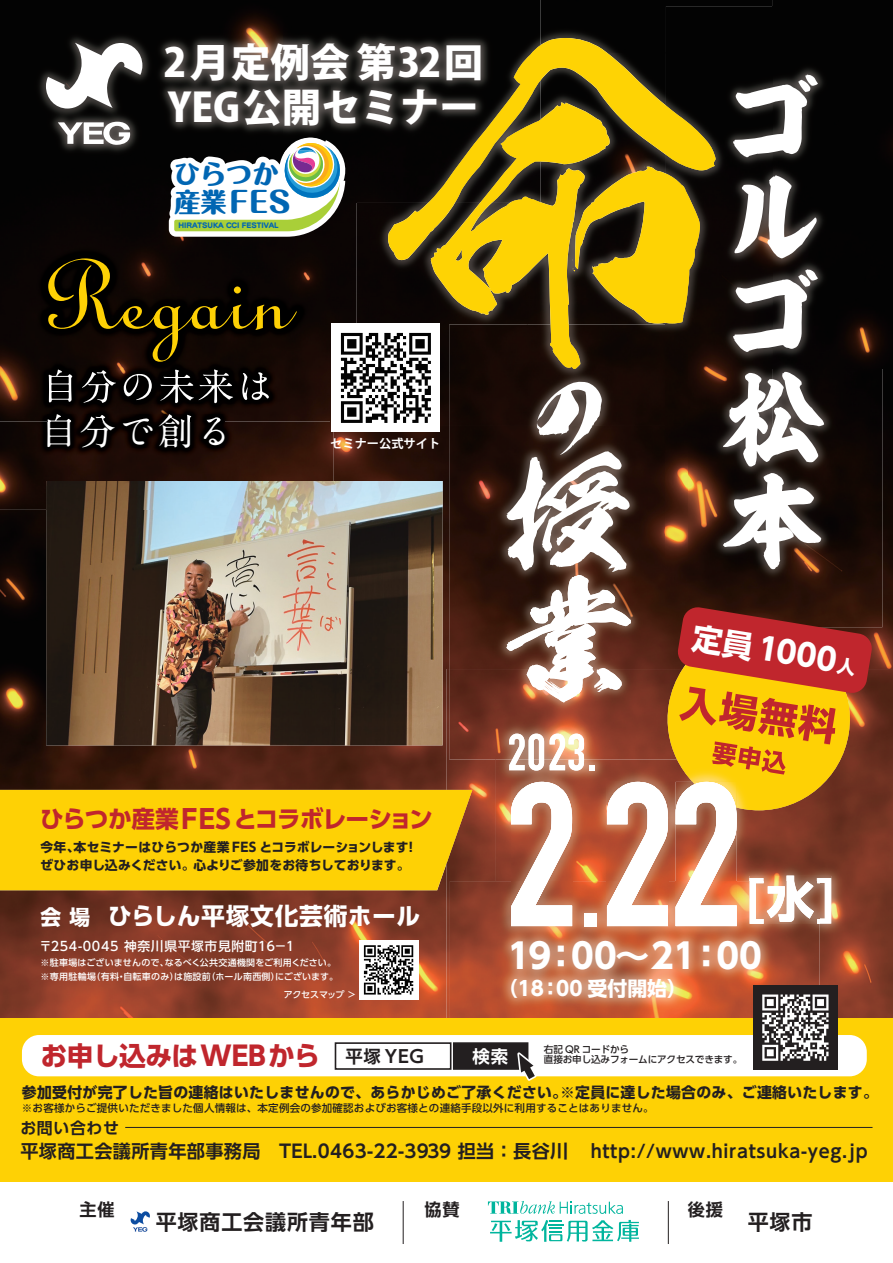
<style>
.page{position:relative;width:893px;height:1263px;background:#fff}
.page>*{position:absolute;margin:0;border:0;box-sizing:border-box;transform-origin:0 0}
.t1{font:700 200.85px "DIN Condensed";color:#fff}
.t2{font:102px/105px "Kso Gokubutokaisho";color:#fff}
.t3{font:700 51px "DIN Condensed";color:#fff}
.t4{font:700 48.45px "UD Shin Go Pro";color:#fff}
.t5{font:800 39.45px/45.3px "Koz Go Pr 6 N";color:#fff}
.t6{font:700 36.75px "A1 Mincho Std";letter-spacing:.06em;color:#fff}
.t7{font:700 34.35px "UD Shin Go Pro";color:#fff}
.t8{font:700 30.75px "UD Shin Go Pro";color:#fff}
.t9{font:800 28.8px "Maru Fo Pro";color:#0166b3}
.t10{font:700 26.7px "UD Shin Go Pro";letter-spacing:-.02em;color:#c0262d}
.t11{font:800 26.25px "Maru Fo Pro";color:#0166b3}
.t12{font:700 23.85px "UD Shin Go Pro";letter-spacing:.03em;color:#fff}
.t13{font:700 23.7px "UD Shin Go Pro";letter-spacing:-.045em;color:#c0262d}
.t14{font:700 21px "UD Shin Go Pro De";letter-spacing:.04em;color:#231f20}
.t15{font:700 20.7px "UD Shin Go Pro";color:#fff}
.t16{font:700 19.95px "UD Shin Go Pro";color:#fff}
.t17{font:700 18.15px "UD Shin Go Pro De";letter-spacing:.02em;color:#231f20}
.t18{font:700 17.85px "UD Shin Go Pro De";letter-spacing:.04em;color:#231f20}
.t19{font:700 17.4px "UD Shin Go Pro De";color:#231f20}
.t20{font:700 17.4px "UD Shin Go Pro De";color:#fff}
.t21{font:700 17.1px "UD Shin Go Pro De";color:#231f20}
.t22{font:700 15.9px "UD Shin Go Pro De";letter-spacing:.04em;color:#231f20}
.t23{font:700 14.85px "UD Shin Go Pro";letter-spacing:.02em;color:#231f20}
.t24{font:700 12.75px/18.3px "UD Shin Go Pro";letter-spacing:.005em;color:#231f20}
.t25{font:500 12.75px "UD Shin Go Pro";letter-spacing:.05em;color:#fff}
.t26{font:700 12.15px "Koz Go Pr 6 N";color:#fff}
.t27{font:500 10.5px "UD Shin Go Pro";letter-spacing:.02em;color:#231f20}
.t28{font:500 9.6px "UD Shin Go Pro";letter-spacing:-.02em;color:#231f20}
.t29{font:500 9px/14.5px "UD Shin Go Pro";letter-spacing:.02em;color:#fff}
.t30{font:500 9px "UD Shin Go Pro";letter-spacing:-.035em;color:#fff}
.t31{font:7.05px "Seurat Pro EB";color:#0166b3}
.s1{font-size:26.25px}
.s2{font-size:26.1px}
.s3{font-size:18.45px}
.s4{font-size:120.45px}
</style>
<div class="page">
<img style="left:0;top:0;width:893px;height:1018px">
<div style="left:541px;top:0;width:232px;height:38px;background:#030303"></div>
<div style="left:357px;top:202px;width:92px;height:171px;background:#0b0504"></div>
<img style="left:440px;top:373px;width:9px;height:53px">
<svg style="left:387px;top:38px;width:279px;height:331px;background:#947b0d"></svg>
<img style="left:449px;top:426px;width:57px;height:243px">
<img style="left:449px;top:324px;width:217px;height:102px">
<img style="left:549px;top:324px;width:31px;height:45px">
<svg style="left:506px;top:381px;width:125px;height:288px"></svg>
<img style="left:46px;top:481px;width:397px;height:264px">
<div style="left:0;top:1018px;width:893px;height:164px;background:#fed105"></div>
<div style="left:0;top:790px;width:446px;height:100px;background:#fed105"></div>
<svg style="left:131px;top:1211px;width:19px;height:21px"></svg>
<svg style="left:490px;top:1220px;width:149px;height:22px"></svg>
<svg style="left:488px;top:1201px;width:135px;height:13px"></svg>
<hr style="left:403px;top:1201px;width:1px;height:43px;background:#231f20">
<hr style="left:668px;top:1201px;width:1px;height:43px;background:#231f20">
<img style="left:0;top:0;width:331px;height:199px">
<img style="left:331px;top:0;width:210px;height:202px">
<img style="left:429px;top:45px;width:112px;height:157px">
<svg style="left:46px;top:43px;width:96px;height:66px"></svg>
<svg style="left:58px;top:122px;width:75px;height:23px"></svg>
<img style="left:737px;top:669px;width:156px;height:349px">
<img style="left:446px;top:669px;width:49px;height:349px">
<img style="left:495px;top:759px;width:181px;height:122px">
<img style="left:449px;top:669px;width:212px;height:90px">
<img style="left:527px;top:669px;width:95px;height:33px">
<img style="left:446px;top:790px;width:26px;height:74px">
<img style="left:511px;top:782px;width:61px;height:99px">
<img style="left:607px;top:782px;width:61px;height:99px">
<img style="left:676px;top:817px;width:61px;height:64px">
<img style="left:750px;top:876px;width:81px;height:48px">
<img style="left:450px;top:881px;width:370px;height:137px">
<img style="left:511px;top:881px;width:61px;height:45px">
<svg style="left:584px;top:914px;width:12px;height:12px"></svg>
<img style="left:607px;top:881px;width:61px;height:45px">
<img style="left:676px;top:881px;width:61px;height:45px">
<img style="left:750px;top:881px;width:70px;height:43px">
<hr style="left:125px;top:1127px;width:747px;height:1px;background:#231f20">
<div style="left:22px;top:1035px;width:845px;height:41px;background:#fff;border-radius:17px"></div>
<div style="left:335px;top:1042px;width:116px;height:28px;background:#fff;border:2px solid #231f20"></div>
<div style="left:453px;top:1042px;width:75px;height:28px;background:#231f20;border:2px solid #231f20"></div>
<svg style="left:517px;top:1052px;width:19px;height:29px"></svg>
<div style="left:753px;top:985px;width:85px;height:85px;background:#231f20"></div>
<svg style="left:762px;top:994px;width:66px;height:67px"></svg>
<img style="left:773px;top:6px;width:109px;height:362px">
<img style="left:737px;top:368px;width:145px;height:259px">
<img style="left:666px;top:426px;width:71px;height:180px">
<img style="left:666px;top:6px;width:107px;height:420px">
<img style="left:666px;top:106px;width:50px;height:217px">
<div style="left:666px;top:324px;width:22px;height:102px;background:#110703"></div>
<img style="left:0;top:421px;width:333px;height:88px">
<img style="left:46px;top:481px;width:287px;height:28px">
<img style="left:48px;top:421px;width:177px;height:27px">
<div style="left:359px;top:940px;width:59px;height:60px;background:#fff"></div>
<svg style="left:364px;top:945px;width:49px;height:49px"></svg>
<img style="left:0;top:199px;width:357px;height:222px">
<img style="left:331px;top:310px;width:2px;height:111px">
<img style="left:49px;top:369px;width:23px;height:33px">
<img style="left:82px;top:369px;width:187px;height:34px">
<img style="left:48px;top:414px;width:177px;height:7px">
<svg style="left:48px;top:258px;width:249px;height:104px;background:#241902"></svg>
<svg style="left:169px;top:138px;width:179px;height:99px"></svg>
<svg style="left:661px;top:606px;width:212px;height:211px;background:#bd681c"></svg>
<div style="left:332px;top:324px;width:108px;height:108px;background:#fff"></div>
<svg style="left:341px;top:333px;width:90px;height:90px"></svg>
<h3 class="t5" style="left:164px;top:41px;width:321px">2月定例会第32回<br>YEG公開セミナー</h3>
<h3 class="t11" style="left:174px;top:153px;width:106px">ひらつか</h3>
<h3 class="t9" style="left:174px;top:179px;width:118px"><span class="s1">産業</span>FES</h3>
<p class="t31" style="left:178px;top:220px;width:102px">HIRATSUKA CCI FESTIVAL</p>
<h3 class="t6" style="left:41px;top:401px;width:194px">自分で創る</h3>
<h3 class="t26" style="left:330px;top:437px;width:111px">セミナー公式サイト</h3>
<h3 class="t13" style="left:40px;top:800px;width:394px">ひらつか産業 <span class="s2">FES</span>とコラボレーション</h3>
<h3 class="t24" style="left:40px;top:838px;width:378px">今年、本セミナーはひらつか産業 FES とコラボレーションします！ぜひお申し込みください。心よりご参加をお待ちしております。</h3>
<h3 class="t12" style="left:108px;top:896px;width:314px">ひらしん平塚文化芸術ホール</h3>
<p class="t29" style="left:41px;top:954px;width:299px">※駐車場はございませんので、なるべく公共交通機関をご利用ください。※専用駐輪場（有料・自転車のみ）は施設前（ホール南西側）にございます。</p>
<h3 class="t15" style="left:41px;top:900px;width:51px">会 場</h3>
<h3 class="t25" style="left:39px;top:936px;width:259px">〒254-0045 神奈川県平塚市見附町１６－１</h3>
<p class="t30" style="left:284px;top:987px;width:73px">アクセスマップ &gt;</p>
<h2 class="t2" style="left:723px;top:65px;width:96px;line-height:101.9px">ゴル</h2>
<h2 class="t2" style="left:723px;top:258px;width:103px;text-align:justify">ゴ松本</h2>
<h3 class="t3" style="left:507px;top:718px;width:91px">2023.</h3>
<h3 class="t8" style="left:696px;top:612px;width:167px;rotate:9deg">定員 1000<span class="s3">人</span></h3>
<h1 class="t1" style="left:504px;top:720px;width:241px">2<span class="s4">.</span>22</h1>
<h3 class="t4" style="left:746px;top:859px;width:91px">[水]</h3>
<h3 class="t7" style="left:508px;top:928px;width:256px">19：00～21：00</h3>
<h3 class="t16" style="left:498px;top:972px;width:191px">（18：00 受付開始）</h3>
<h3 class="t10" style="left:41px;top:1034px;width:281px">お申し込みはWEBから</h3>
<p class="t28" style="left:544px;top:1041px;width:87px">右記 QR コードから</p>
<h3 class="t19" style="left:345px;top:1042px;width:80px">平塚 YEG</h3>
<h3 class="t20" style="left:473px;top:1042px;width:37px">検索</h3>
<h3 class="t23" style="left:22px;top:1080px;width:857px">参加受付が完了した旨の連絡はいたしませんので、あらかじめご了承ください。※定員に達した場合のみ、ご連絡いたします。</h3>
<p class="t27" style="left:22px;top:1100px;width:633px">※お客様からご提供いただきました個人情報は、本定例会の参加確認およびお客様との連絡手段以外に利用することはありません。</p>
<p class="t28" style="left:544px;top:1052px;width:200px">直接お申し込みフォームにアクセスできます。</p>
<h3 class="t22" style="left:20px;top:1115px;width:100px">お問い合わせ</h3>
<h3 class="t17" style="left:20px;top:1136px;width:549px">平塚商工会議所青年部事務局　TEL.0463-22-3939 担当：長谷川</h3>
<h3 class="t18" style="left:591px;top:1136px;width:278px">http://www.hiratsuka-yeg.jp</h3>
<h3 class="t21" style="left:80px;top:1195px;width:36px">主催</h3>
<h3 class="t14" style="left:156px;top:1205px;width:219px">平塚商工会議所青年部</h3>
<h3 class="t21" style="left:425px;top:1195px;width:36px">協賛</h3>
<h3 class="t21" style="left:688px;top:1195px;width:36px">後援</h3>
<h3 class="t14" style="left:748px;top:1205px;width:66px">平塚市</h3>
</div>
